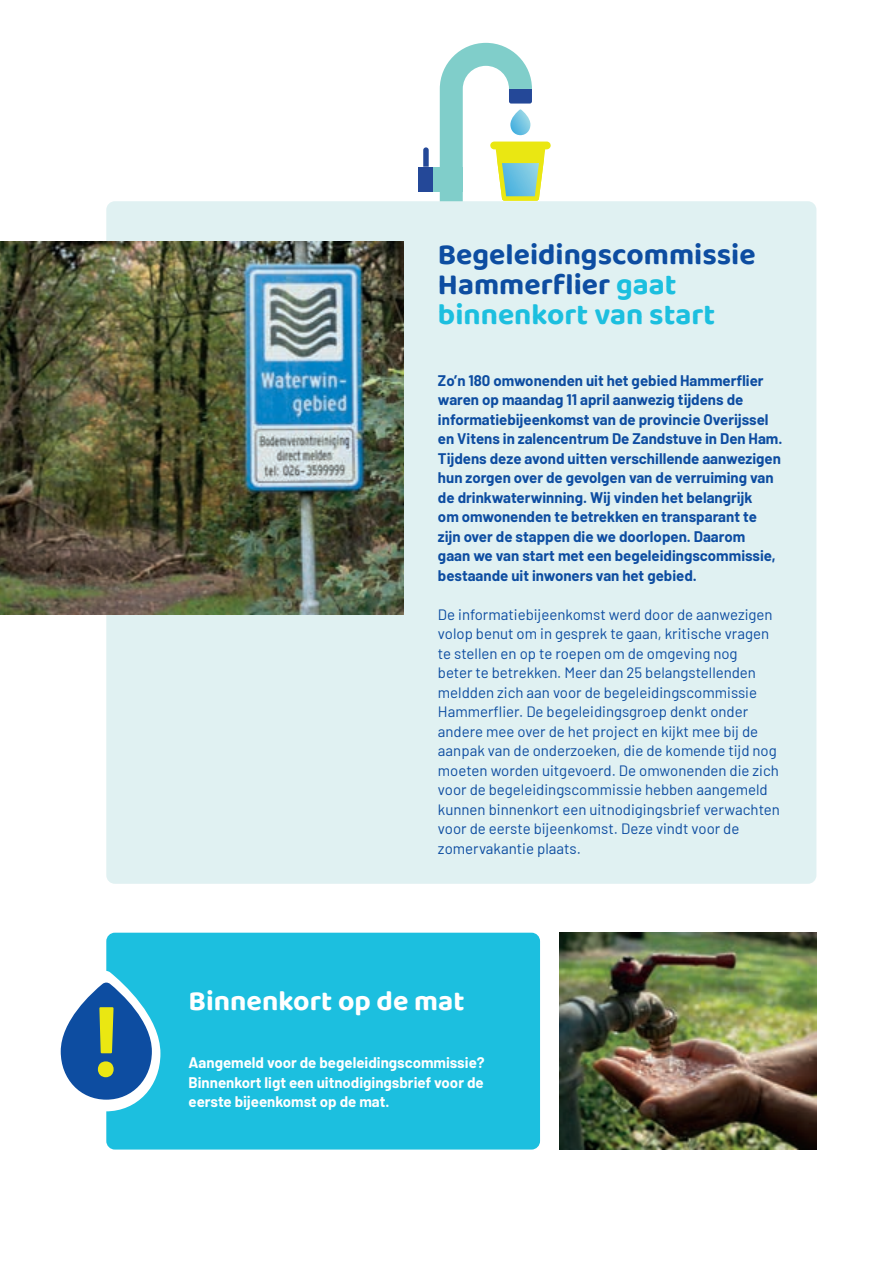
<style>
.page{position:relative;width:893px;height:1263px;background:#fff}
.page>*{position:absolute;margin:0;border:0;box-sizing:border-box;transform-origin:0 0}
.t1{font:30px/30px "Baloo 2";color:#0d4da1}
.t2{font:28.5px "Baloo 2";color:#fff}
.t3{font:15px/19.5px "Barlow";color:#0d4da1}
.t4{font:700 15px/19.5px "Barlow";color:#0d4da1}
.t5{font:700 15px/19.5px "Barlow";color:#fff;text-align:justify}
.s1{color:#1cbfdf}
</style>
<div class="page">
<div style="left:106px;top:933px;width:434px;height:216px;background:#1cbfdf;border-radius:9px"></div>
<div style="left:433px;top:167px;width:30px;height:24px;background:#80ceca"></div>
<div style="left:419px;top:167px;width:14px;height:24px;background:#244898"></div>
<svg style="left:423px;top:147px;width:6px;height:20px"></svg>
<svg style="left:440px;top:43px;width:111px;height:158px"></svg>
<div style="left:106px;top:201px;width:710px;height:683px;background:#e0f1f2;border-radius:9px"></div>
<img style="left:0;top:242px;width:404px;height:373px">
<svg style="left:60px;top:971px;width:100px;height:140px"></svg>
<img style="left:559px;top:933px;width:257px;height:216px">
<h1 class="t1" style="left:438px;top:240px;width:319px">Begeleidingscommissie<br>Hammerflier <span class="s1">gaat binnenkort van start</span></h1>
<p class="t4" style="left:438px;top:369px;width:346px">Zo’n 180 omwonenden uit het gebied Hammerflier waren op maandag 11 april aanwezig tijdens de informatiebijeenkomst van de provincie Overijssel en Vitens in zalencentrum De Zandstuve in Den Ham.<br>Tijdens deze avond uitten verschillende aanwezigen hun zorgen over de gevolgen van de verruiming van de drinkwaterwinning. Wij vinden het belangrijk<br>om omwonenden te betrekken en transparant te zijn over de stappen die we doorlopen. Daarom<br>gaan we van start met een begeleidingscommissie, bestaande uit inwoners van het gebied.</p>
<p class="t3" style="left:438px;top:603px;width:343px">De informatiebijeenkomst werd door de aanwezigen volop benut om in gesprek te gaan, kritische vragen te stellen en op te roepen om de omgeving nog<br>beter te betrekken. Meer dan 25 belangstellenden meldden zich aan voor de begeleidingscommissie Hammerflier. De begeleidingsgroep denkt onder andere mee over de het project en kijkt mee bij de aanpak van de onderzoeken, die de komende tijd nog moeten worden uitgevoerd. De omwonenden die zich voor de begeleidingscommissie hebben aangemeld kunnen binnenkort een uitnodigingsbrief verwachten voor de eerste bijeenkomst. Deze vindt voor de zomervakantie plaats.</p>
<h2 class="t2" style="left:189px;top:981px;width:277px">Binnenkort op de mat</h2>
<p class="t5" style="left:189px;top:1052px;width:298px">Aangemeld voor de begeleidingscommissie?<br>Binnenkort ligt een uitnodigingsbrief voor de eerste bijeenkomst op de mat.</p>
</div>
